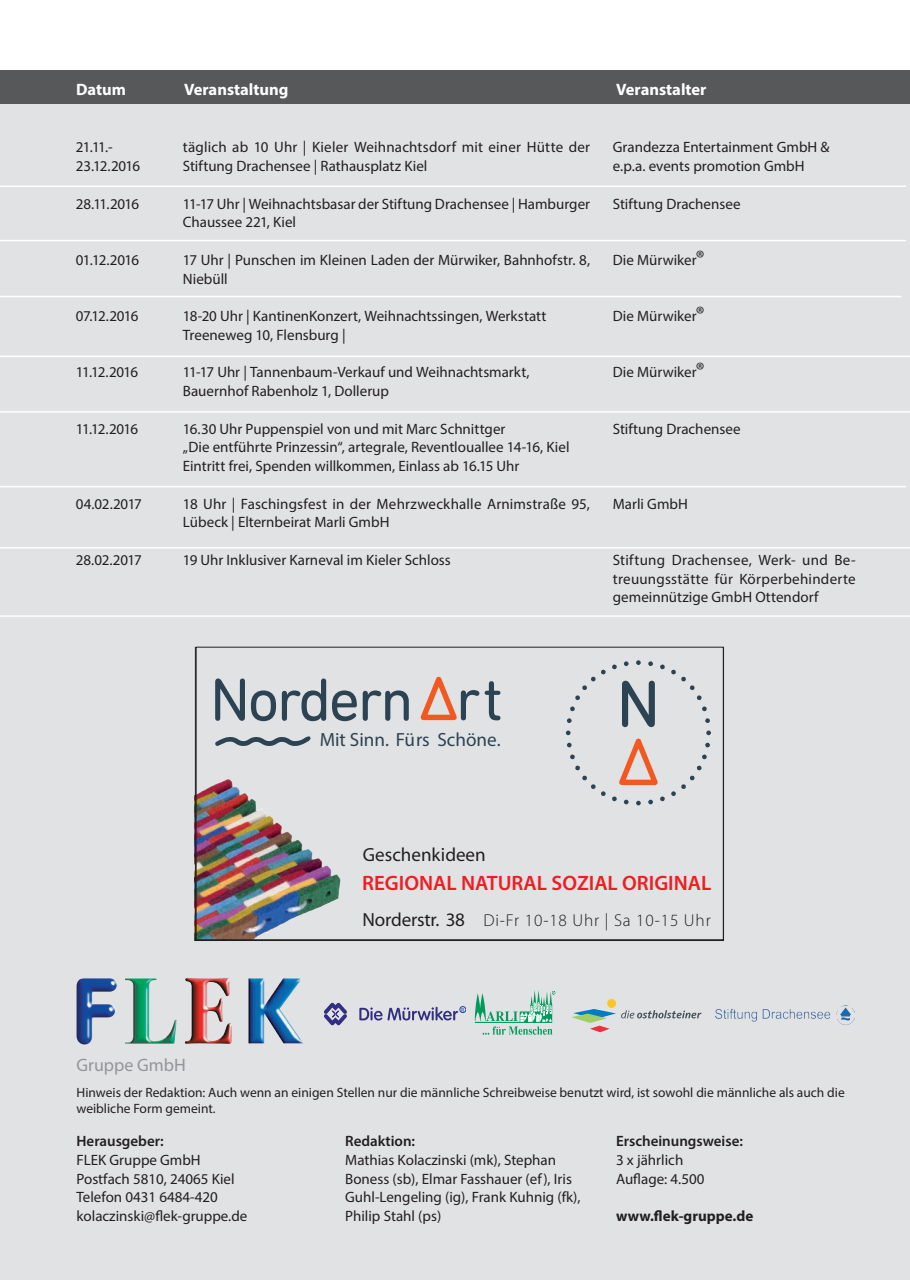
<style>
.page{position:relative;width:910px;height:1280px;background:#fff}
.page>*{position:absolute;margin:0;border:0;box-sizing:border-box;transform-origin:0 0}
.t1{font:600 20.85px "Myriad Pro";color:#ee1d23}
.t2{font:500 19.2px "DIN Next Rounded LT Pro";color:#2c4354}
.t3{font:19.05px "Myriad";color:#231f20}
.t4{font:18px "Myriad Pro";color:#939598}
.t5{font:300 17.25px "Myriad Pro";letter-spacing:.05em;color:#231f20}
.t6{font:700 16.5px "Myriad Pro";color:#fff}
.t7{font:15px/18.8px "Myriad Pro";color:#231f20}
.t8{font:600 15px "Myriad Pro";color:#231f20}
.t9{font:700 15px "Myriad Pro";color:#231f20}
.t10{font:15px/18.8px "Myriad Pro";letter-spacing:-.05em;color:#231f20}
.t11{font:13.5px/16.2px "Myriad Pro";color:#231f20}
.t12{font:6px "Myriad";color:#1f479b}
.s1{font-size:21px}
.s2{font-family:"Myriad";font-weight:400;font-size:19.05px}
</style>
<div class="page">
<div style="left:0;top:89px;width:910px;height:1191px;background:#e1e2e4"></div>
<div style="left:0;top:70px;width:910px;height:33px;background:#57585a"></div>
<hr style="left:0;top:185px;width:906px;height:2px;background:#fff">
<hr style="left:0;top:240px;width:906px;height:1px;background:#fff">
<hr style="left:0;top:356px;width:910px;height:1px;background:#fff">
<hr style="left:0;top:411px;width:910px;height:2px;background:#fff">
<hr style="left:0;top:296px;width:901px;height:1px;background:#fff">
<img style="left:77px;top:978px;width:227px;height:67px">
<svg style="left:359px;top:1007px;width:99px;height:13px"></svg>
<svg style="left:324px;top:1003px;width:23px;height:22px"></svg>
<div style="left:460px;top:1006px;width:6px;height:7px;border:1px solid #1f479b;border-radius:50%"></div>
<img style="left:715px;top:1006px;width:140px;height:18px">
<svg style="left:475px;top:990px;width:80px;height:45px"></svg>
<svg style="left:571px;top:1009px;width:131px;height:23px"></svg>
<div style="left:607px;top:999px;width:9px;height:9px;background:#fec422;border-radius:50%"></div>
<hr style="left:0;top:486px;width:906px;height:1px;background:#fff">
<hr style="left:0;top:547px;width:910px;height:2px;background:#fff">
<hr style="left:0;top:615px;width:910px;height:2px;background:#fff">
<svg style="left:195px;top:648px;width:529px;height:293px"></svg>
<div style="left:196px;top:647px;width:528px;height:293px;border:1px solid #231f20"></div>
<p class="t6" style="left:76px;top:79px;width:51px">Datum</p>
<p class="t6" style="left:184px;top:79px;width:106px">Veranstaltung</p>
<p class="t6" style="left:616px;top:79px;width:92px">Veranstalter</p>
<p class="t10" style="left:76px;top:138px;width:66px">21.11.-<br>23.12.2016</p>
<p class="t7" style="left:76px;top:194px;width:65px">28.11.2016</p>
<p class="t7" style="left:76px;top:250px;width:65px">01.12.2016</p>
<p class="t7" style="left:76px;top:306px;width:64px">07.12.2016</p>
<p class="t7" style="left:76px;top:363px;width:64px">11.12.2016</p>
<p class="t7" style="left:76px;top:419px;width:64px">11.12.2016</p>
<p class="t7" style="left:76px;top:494px;width:68px">04.02.2017</p>
<p class="t7" style="left:76px;top:550px;width:67px">28.02.2017</p>
<p class="t7" style="left:183px;top:138px;width:409px">täglich ab 10 Uhr | Kieler Weihnachtsdorf mit einer Hütte der<br>Stiftung Drachensee | Rathausplatz Kiel</p>
<p class="t7" style="left:183px;top:194px;width:409px">11-17 Uhr | Weihnachtsbasar der Stiftung Drachensee | Hamburger<br>Chaussee 221, Kiel</p>
<p class="t7" style="left:183px;top:250px;width:409px">17 Uhr | Punschen im Kleinen Laden der Mürwiker, Bahnhofstr. 8,<br>Niebüll</p>
<p class="t7" style="left:183px;top:306px;width:365px">18-20 Uhr | KantinenKonzert, Weihnachtssingen, Werkstatt<br>Treeneweg 10, Flensburg |</p>
<p class="t7" style="left:183px;top:363px;width:348px">11-17 Uhr | Tannenbaum-Verkauf und Weihnachtsmarkt,<br>Bauernhof Rabenholz 1, Dollerup</p>
<p class="t7" style="left:183px;top:419px;width:388px">16.30 Uhr Puppenspiel von und mit Marc Schnittger<br>„Die entführte Prinzessin“, artegrale, Reventlouallee 14-16, Kiel<br>Eintritt frei, Spenden willkommen, Einlass ab 16.15 Uhr</p>
<p class="t7" style="left:183px;top:494px;width:409px">18 Uhr | Faschingsfest in der Mehrzweckhalle Arnimstraße 95,<br>Lübeck | Elternbeirat Marli GmbH</p>
<p class="t7" style="left:183px;top:550px;width:269px">19 Uhr Inklusiver Karneval im Kieler Schloss</p>
<p class="t7" style="left:613px;top:138px;width:218px">Grandezza Entertainment GmbH &amp; e.p.a. events promotion GmbH</p>
<p class="t7" style="left:613px;top:194px;width:129px">Stiftung Drachensee</p>
<p class="t7" style="left:613px;top:250px;width:93px">Die Mürwiker<span class="s1">®</span></p>
<p class="t7" style="left:613px;top:306px;width:93px">Die Mürwiker<span class="s1">®</span></p>
<p class="t7" style="left:613px;top:363px;width:93px">Die Mürwiker<span class="s1">®</span></p>
<p class="t7" style="left:613px;top:419px;width:129px">Stiftung Drachensee</p>
<p class="t7" style="left:613px;top:494px;width:77px">Marli GmbH</p>
<p class="t7" style="left:613px;top:550px;width:244px;text-align:justify">Stiftung Drachensee, Werk- und Be&shy;treuungsstätte für Körperbehinderte gemeinnützige GmbH Ottendorf</p>
<p class="t2" style="left:320px;top:728px;width:182px">Mit Sinn. Fürs Schöne.</p>
<p class="t3" style="left:363px;top:845px;width:124px">Geschenkideen</p>
<h1 class="t1" style="left:362px;top:870px;width:351px">REGIONAL NATURAL SOZIAL ORIGINAL</h1>
<p class="t5" style="left:363px;top:910px;width:350px"><span class="s2">Norderstr. 38</span> Di-Fr 10-18 Uhr | Sa 10-15 Uhr</p>
<p class="t12" style="left:461px;top:1007px;width:5px">R</p>
<p class="t4" style="left:77px;top:1054px;width:111px">Gruppe GmbH</p>
<p class="t11" style="left:77px;top:1084px;width:770px">Hinweis der Redaktion: Auch wenn an einigen Stellen nur die männliche Schreibweise benutzt wird, ist sowohl die männliche als auch die weibliche Form gemeint.</p>
<p class="t8" style="left:77px;top:1131px;width:89px">Herausgeber:</p>
<p class="t7" style="left:77px;top:1150px;width:172px">FLEK Gruppe GmbH<br>Postfach 5810, 24065 Kiel<br>Telefon 0431 6484-420 kolaczinski@flek-gruppe.de</p>
<p class="t8" style="left:345px;top:1131px;width:71px">Redaktion:</p>
<p class="t7" style="left:345px;top:1150px;width:237px">Mathias Kolaczinski (mk), Stephan Boness (sb), Elmar Fasshauer (ef), Iris Guhl-Lengeling (ig), Frank Kuhnig (fk), Philip Stahl (ps)</p>
<p class="t8" style="left:616px;top:1131px;width:128px">Erscheinungsweise:</p>
<p class="t7" style="left:616px;top:1150px;width:90px">3 x jährlich<br>Auflage: 4.500</p>
<p class="t9" style="left:616px;top:1206px;width:139px">www.flek-gruppe.de</p>
</div>
